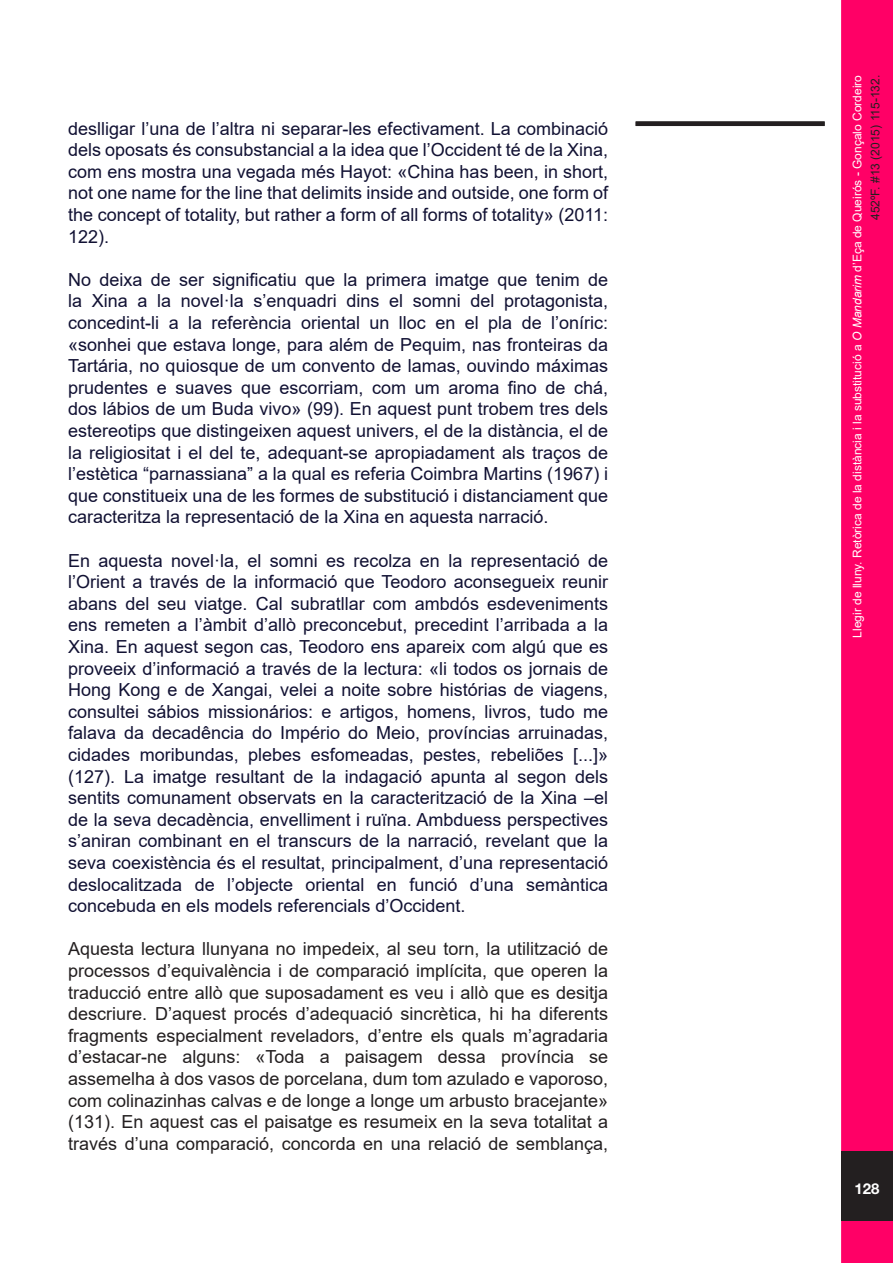
<style>
.page{position:relative;width:893px;height:1263px;background:#fff}
.page>*{position:absolute;margin:0;border:0;box-sizing:border-box;transform-origin:0 0}
.t1{font:18px/21.6px "Arial";color:#113;text-align:justify}
.t2{font:18px/21.6px "Arial";color:#231f20;text-align:justify}
.t3{font:700 15px "Helvetica Neue";color:#fff}
.t4{font:12px/18px "Arial";color:#fff;text-align:right}
.s1{font-style:italic}
.s2{color:#231f20}
</style>
<div class="page">
<div style="left:843px;top:2px;width:48px;height:1259px;background:#f06"></div>
<div style="left:841px;top:0;width:52px;height:1263px;border:3px solid #f06"></div>
<div style="left:841px;top:1151px;width:52px;height:70px;background:#231f20"></div>
<div style="left:636px;top:121px;width:189px;height:5px;background:#231f20"></div>
<p class="t1" style="left:68px;top:117px;width:541px">deslligar l’una de l’altra ni separar-les efectivament. La combinació dels oposats és consubstancial a la idea que l’Occident té de la Xina, com ens mostra una vegada més Hayot: «China has been, in short, not one name for the line that delimits inside and outside, one form of the concept of totality, but rather a form of all forms of totality» (2011:<br>122).</p>
<p class="t1" style="left:68px;top:269px;width:541px">No deixa de ser significatiu que la primera imatge que tenim de la Xina a la novel·la s’enquadri dins el somni del protagonista, concedint-li a la referència oriental un lloc en el pla de l’oníric: «sonhei que estava longe, para além de Pequim, nas fronteiras da Tartária, no quiosque de um convento de lamas, ouvindo máximas prudentes e suaves que escorriam, com um aroma fino de chá, dos lábios de um Buda vivo» (99). En aquest punt trobem tres dels estereotips que distingeixen aquest univers, el de la distància, el de la religiositat i el del te, adequant-se apropiadament als traços de l’estètica “parnassiana” a la qual es referia Coimbra Martins (1967) i que constitueix una de les formes de substitució i distanciament que caracteritza la representació de la Xina en aquesta narració.</p>
<p class="t1" style="left:68px;top:549px;width:541px">En aquesta novel·la, el somni es recolza en la representació de l’Orient a través de la informació que Teodoro aconsegueix reunir abans del seu viatge. Cal subratllar com ambdós esdeveniments ens remeten a l’àmbit d’allò preconcebut, precedint l’arribada a la Xina. En aquest segon cas, Teodoro ens apareix com algú que es proveeix d’informació a través de la lectura: «li todos os jornais de Hong Kong e de Xangai, velei a noite sobre histórias de viagens, consultei sábios missionários: e artigos, homens, livros, tudo me falava da decadência do Império do Meio, províncias arruinadas, cidades moribundas, plebes esfomeadas, pestes, rebeliões [...]» (127). La imatge resultant de la indagació apunta al segon dels sentits comunament observats en la caracterització de la Xina –el de la seva decadència, envelliment i ruïna. Ambduess perspectives s’aniran combinant en el transcurs de la narració, revelant que la seva coexistència és el resultat, principalment, d’una representació deslocalitzada de l’objecte oriental en funció d’una semàntica concebuda en els models referencials d’Occident.</p>
<p class="t2" style="left:68px;top:938px;width:541px">Aquesta lectura llunyana no impedeix, al seu torn, la utilització de processos d’equivalència i de comparació implícita, que operen la traducció entre allò que suposadament es veu i allò que es desitja descriure. D’aquest procés d’adequació sincrètica, hi ha diferents fragments especialment reveladors, d’entre els quals m’agradaria d’estacar-ne alguns: «Toda a paisagem dessa província se assemelha à dos vasos de porcelana, dum tom azulado e vaporoso, com colinazinhas calvas e de longe a longe um arbusto bracejante» (131). En aquest cas el paisatge es resumeix en la seva totalitat a través d’una comparació, concorda en una relació de semblança,</p>
<p class="t4" style="left:848px;top:638px;width:564px;rotate:-90deg">Llegir de lluny. Retòrica de la distància i la substitució a <span class="s1">O Mandarim</span> d’Eça de Queirós - Gonçalo Cordeiro<br><span class="s2">452ºF. #13 (2015) 115-132.</span></p>
<p class="t3" style="left:854px;top:1179px;width:27px">128</p>
</div>
